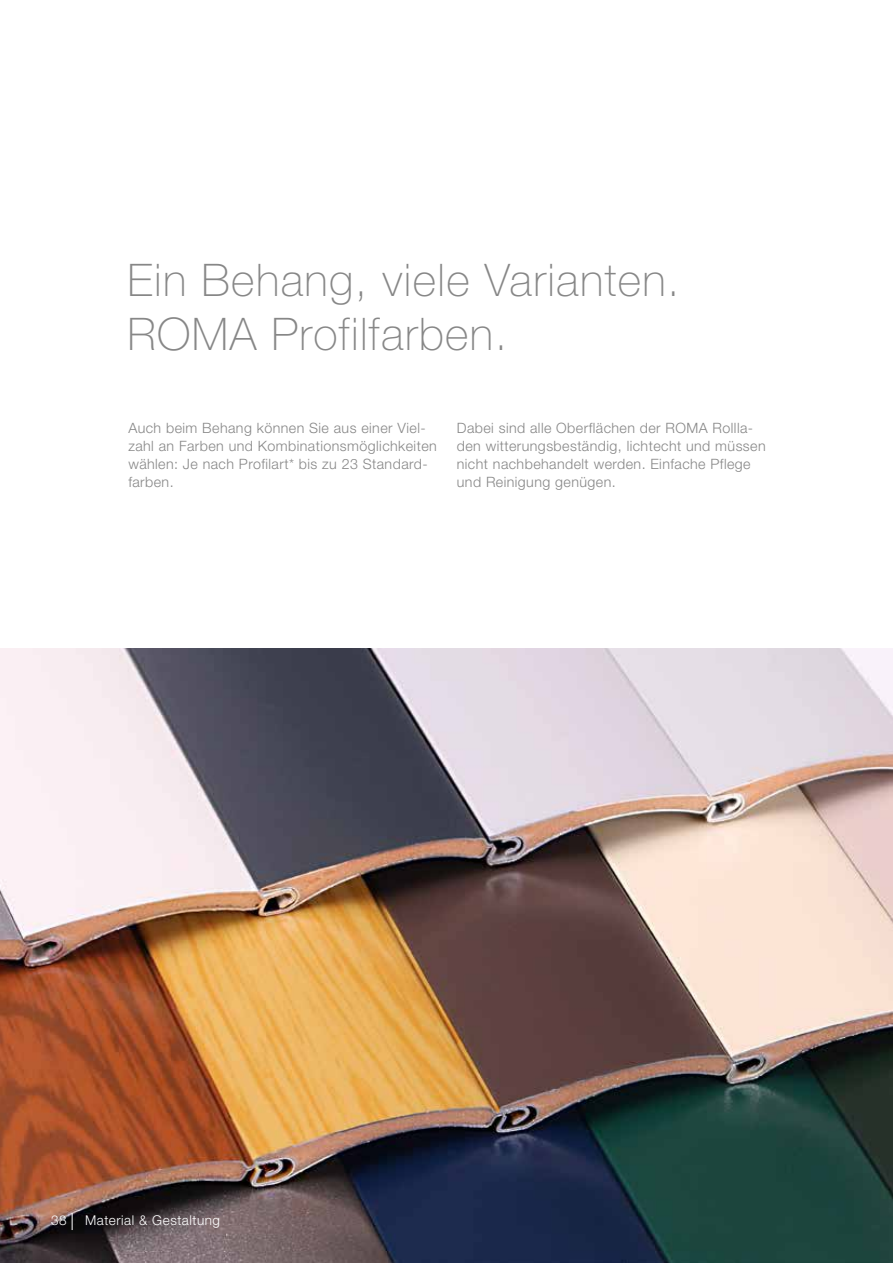
<style>
.page{position:relative;width:893px;height:1263px;background:#fff}
.page>*{position:absolute;margin:0;border:0;box-sizing:border-box;transform-origin:0 0}
.t1{font:100 45px/54px "Helvetica Neue LT Std";letter-spacing:.03em;color:#878787}
.t2{font:300 14.25px/18px "Helvetica Neue LT Std";letter-spacing:.03em;color:#878787}
.t3{font:300 13.5px "Helvetica Neue LT Std";letter-spacing:.04em;color:#fff}
</style>
<div class="page">
<img style="left:0;top:648px;width:893px;height:615px">
<svg style="left:72px;top:1213px;width:1px;height:17px"></svg>
<h1 class="t1" style="left:128px;top:253px;width:554px">Ein Behang, viele Varianten.<br>ROMA Profilfarben.</h1>
<p class="t2" style="left:128px;top:419px;width:310px">Auch beim Behang können Sie aus einer Viel&shy;zahl an Farben und Kombinationsmöglichkeiten wählen: Je nach Profilart* bis zu 23 Standard&shy;farben.</p>
<p class="t2" style="left:457px;top:419px;width:310px">Dabei sind alle Oberflächen der ROMA Rollla&shy;den witterungsbeständig, lichtecht und müssen nicht nachbehandelt werden. Einfache Pflege und Reinigung genügen.</p>
<p class="t3" style="left:51px;top:1212px;width:17px">38</p>
<p class="t3" style="left:85px;top:1212px;width:137px">Material &amp; Gestaltung</p>
</div>
